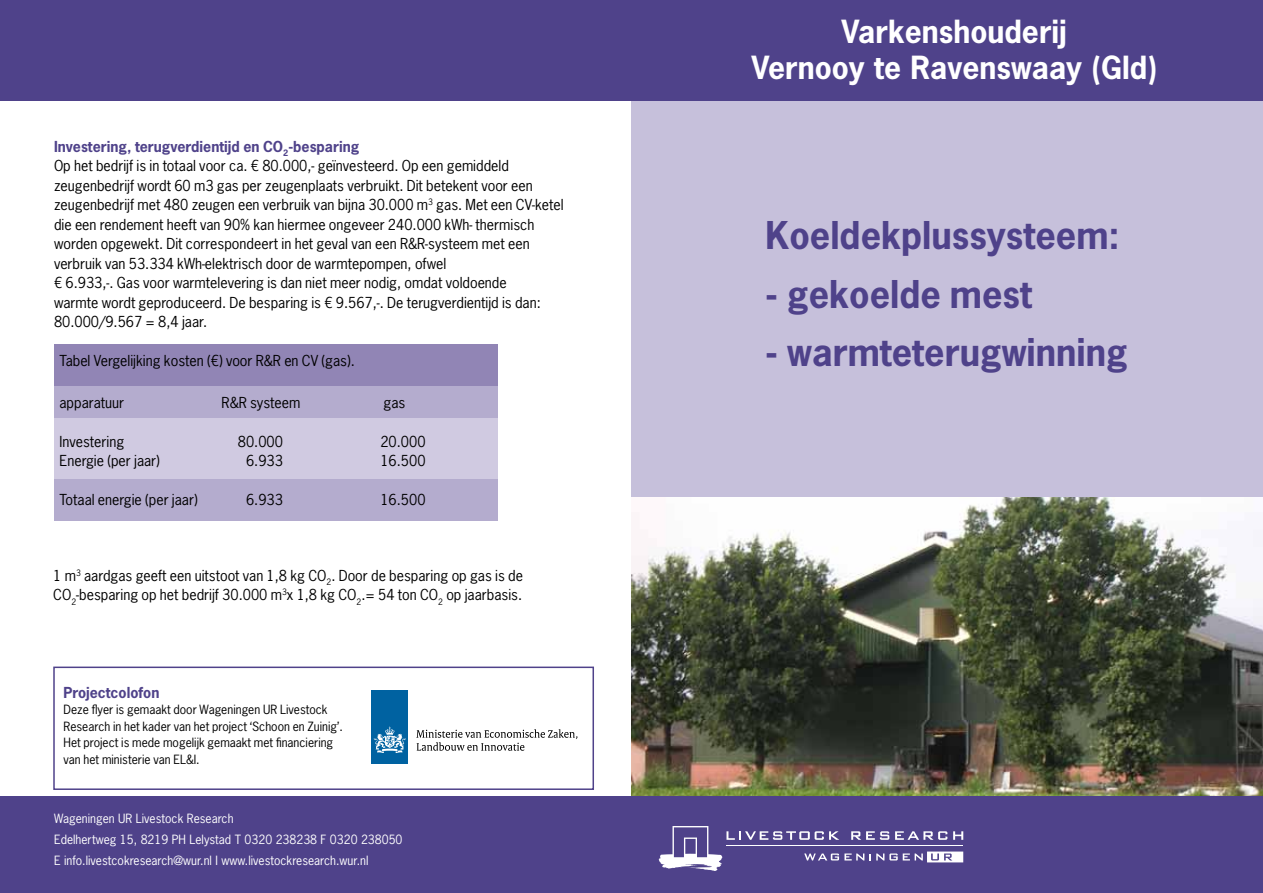
<style>
.page{position:relative;width:1263px;height:893px;background:#fff}
.page>*{position:absolute;margin:0;border:0;box-sizing:border-box;transform-origin:0 0}
.t1{font:700 36px "News Gothic Std";color:#4f428a}
.t2{font:700 30px/36px "News Gothic Std";color:#fff;text-align:center}
.t3{font:14.25px/19.5px "News Gothic Std";color:#000}
.t4{font:700 14.25px "News Gothic Std";color:#4f428a}
.t5{font:12px/16.5px "News Gothic Std";color:#000}
.t6{font:12px/21px "News Gothic Std";color:#fff}
.s1{font-weight:700;color:#4f428a}
.s2{font-style:inherit}
</style>
<div class="page">
<div style="left:54px;top:384px;width:443px;height:42px;background:#b4acce"></div>
<div style="left:54px;top:344px;width:443px;height:42px;background:#9185b5"></div>
<div style="left:54px;top:418px;width:443px;height:61px;background:#d0cae1"></div>
<div style="left:54px;top:479px;width:443px;height:42px;background:#b4acce"></div>
<div style="left:631px;top:101px;width:632px;height:399px;background:#c6c0db"></div>
<img style="left:631px;top:497px;width:632px;height:300px">
<div style="left:0;top:797px;width:1263px;height:96px;background:#4f428a"></div>
<div style="left:0;top:0;width:1263px;height:101px;background:#4f428a"></div>
<svg style="left:659px;top:826px;width:304px;height:45px"></svg>
<div style="left:53px;top:667px;width:541px;height:123px;border:2px solid #4f428a"></div>
<div style="left:371px;top:690px;width:37px;height:73px;background:#0062a1"></div>
<svg style="left:374px;top:727px;width:32px;height:26px"></svg>
<svg style="left:416px;top:729px;width:161px;height:22px"></svg>
<p class="t3" style="left:54px;top:136px;width:511px"><span class="s1">Investering, terugverdientijd en CO</span><sub>2</sub><span class="s1">-besparing<br></span>Op het bedrijf is in totaal voor ca. € 80.000,- geïnvesteerd. Op een gemiddeld zeugenbedrijf wordt 60 m3 gas per zeugenplaats verbruikt. Dit betekent voor een zeugenbedrijf met 480 zeugen een verbruik van bijna 30.000 m<sup>3</sup> gas. Met een CV-ketel die een rendement heeft van 90% kan hiermee ongeveer 240.000 kWh- thermisch worden opgewekt. Dit correspondeert in het geval van een R&amp;R-systeem met een verbruik van 53.334 kWh-elektrisch door de warmtepompen, ofwel<br>€ 6.933,-. Gas voor warmtelevering is dan niet meer nodig, omdat voldoende<br>warmte wordt geproduceerd. De besparing is € 9.567,-. De terugverdientijd is dan:<br>80.000/9.567 = 8,4 jaar.</p>
<p class="t3" style="left:60px;top:351px;width:297px">Tabel Vergelijking kosten (€) voor R&amp;R en CV (gas).</p>
<p class="t3" style="left:60px;top:392px;width:66px">apparatuur</p>
<p class="t3" style="left:222px;top:392px;width:80px">R&amp;R systeem</p>
<p class="t3" style="left:384px;top:392px;width:23px">gas</p>
<p class="t3" style="left:60px;top:431px;width:66px">Investering</p>
<p class="t3" style="left:238px;top:431px;width:47px">80.000</p>
<p class="t3" style="left:380px;top:431px;width:47px">20.000</p>
<p class="t3" style="left:60px;top:451px;width:102px">Energie (per jaar)</p>
<p class="t3" style="left:246px;top:451px;width:38px">6.933</p>
<p class="t3" style="left:380px;top:451px;width:47px">16.500</p>
<p class="t3" style="left:60px;top:490px;width:140px">Totaal energie (per jaar)</p>
<p class="t3" style="left:246px;top:490px;width:38px">6.933</p>
<p class="t3" style="left:380px;top:490px;width:47px">16.500</p>
<p class="t3" style="left:53px;top:565px;width:471px">1 m<sup>3</sup> aardgas geeft een uitstoot van 1,8 kg CO<sub>2</sub>. Door de besparing op gas is de<br>CO<sub>2</sub>-besparing op het bedrijf 30.000 m<sup>3</sup>x 1,8 kg CO<sub>2</sub>.= 54 ton CO<sub>2</sub> op jaarbasis.</p>
<p class="t4" style="left:64px;top:683px;width:97px">Projectcolofon</p>
<p class="t5" style="left:64px;top:701px;width:281px">Deze flyer is gemaakt door Wageningen UR Livestock Research in het kader van het project ‘Schoon en Zuinig’.<br>Het project is mede mogelijk gemaakt met financiering van het ministerie van EL&amp;I.</p>
<p class="t6" style="left:54px;top:808px;width:350px">Wageningen UR Livestock Research<br>Edelhertweg 15, 8219 PH Lelystad <span class="s2">T</span> 0320 238238 F 0320 238050<br>E info.livestcokresearch@wur.nl I www.livestockresearch.wur.nl</p>
<h2 class="t2" style="left:751px;top:13px;width:407px">Varkenshouderij<br>Vernooy te Ravenswaay (Gld)</h2>
<h1 class="t1" style="left:765px;top:212px;width:356px">Koeldekplussysteem:</h1>
<h1 class="t1" style="left:765px;top:270px;width:268px">- gekoelde mest</h1>
<h1 class="t1" style="left:765px;top:329px;width:364px">- warmteterugwinning</h1>
</div>
